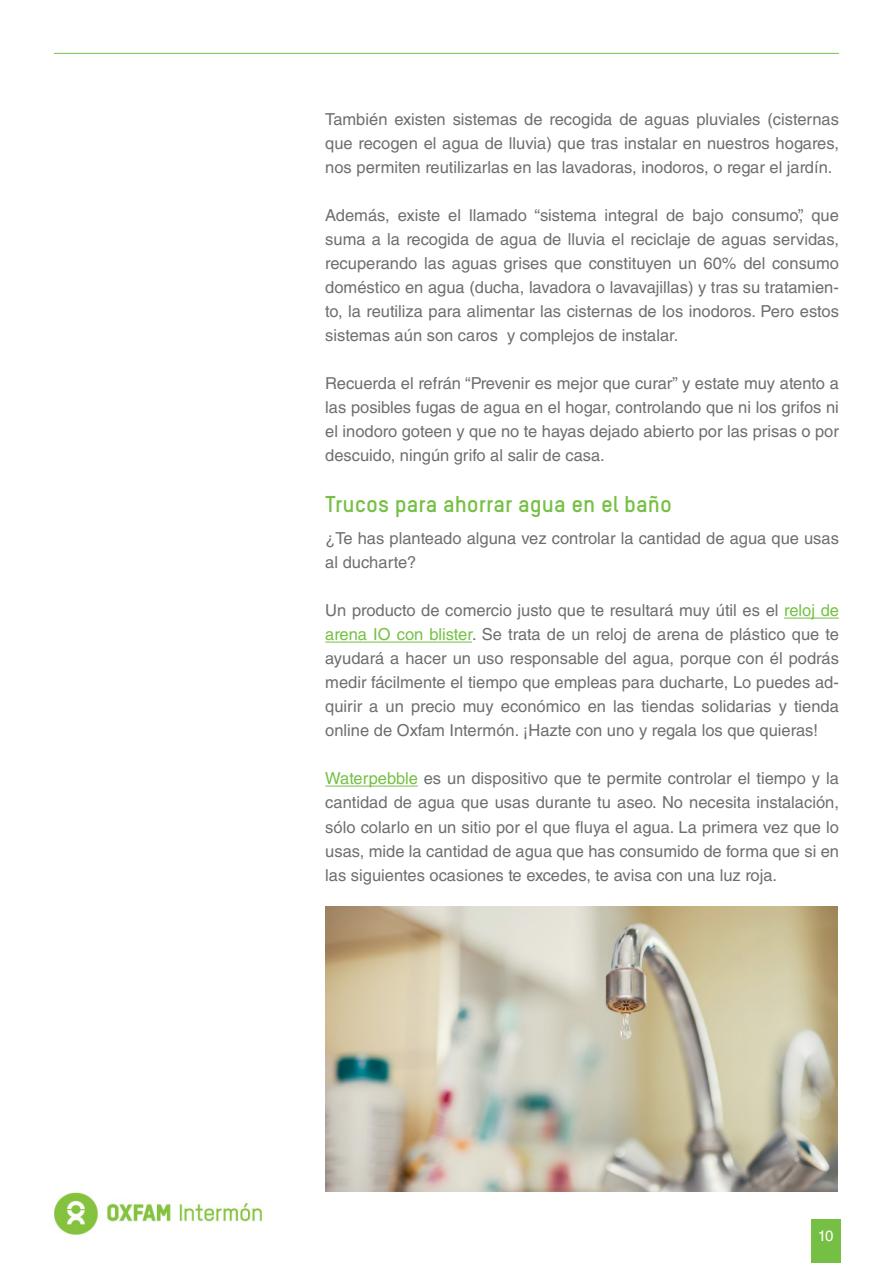
<style>
.page{position:relative;width:893px;height:1263px;background:#fff}
.page>*{position:absolute;margin:0;border:0;box-sizing:border-box;transform-origin:0 0}
.t1{font:700 22.5px "Oxfam TSTARPRO";color:#75c044}
.t2{font:16.5px/24px "Helvetica LT Std";color:#6d6e71;text-align:justify}
.t3{font:15px "Helvetica LT Std";color:#fff}
.s1{color:#75c044}
</style>
<div class="page">
<div style="left:811px;top:1220px;width:30px;height:43px;background:#75c044"></div>
<hr style="left:54px;top:53px;width:785px;height:1px;background:#75c044">
<img style="left:54px;top:1192px;width:208px;height:43px">
<hr style="left:784px;top:618px;width:55px;height:1px;background:#75c044">
<hr style="left:325px;top:642px;width:147px;height:1px;background:#75c044">
<hr style="left:325px;top:786px;width:93px;height:1px;background:#75c044">
<img style="left:325px;top:906px;width:513px;height:285px">
<p class="t2" style="left:325px;top:107px;width:515px">También existen sistemas de recogida de aguas pluviales (cisternas que recogen el agua de lluvia) que tras instalar en nuestros hogares, nos permiten reutilizarlas en las lavadoras, inodoros, o regar el jardín.</p>
<p class="t2" style="left:325px;top:203px;width:515px">Además, existe el llamado “sistema integral de bajo consumo”, que suma a la recogida de agua de lluvia el reciclaje de aguas servidas, recuperando las aguas grises que constituyen un 60% del consumo doméstico en agua (ducha, lavadora o lavavajillas) y tras su tratamien&shy;to, la reutiliza para alimentar las cisternas de los inodoros. Pero estos sistemas aún son caros y complejos de instalar.</p>
<p class="t2" style="left:325px;top:371px;width:515px">Recuerda el refrán “Prevenir es mejor que curar” y estate muy atento a las posibles fugas de agua en el hogar, controlando que ni los grifos ni el inodoro goteen y que no te hayas dejado abierto por las prisas o por descuido, ningún grifo al salir de casa.</p>
<h1 class="t1" style="left:325px;top:487px;width:348px">Trucos para ahorrar agua en el baño</h1>
<p class="t2" style="left:325px;top:527px;width:515px">¿Te has planteado alguna vez controlar la cantidad de agua que usas al ducharte?</p>
<p class="t2" style="left:325px;top:599px;width:515px">Un producto de comercio justo que te resultará muy útil es el <span class="s1">reloj de arena IO con blister</span>. Se trata de un reloj de arena de plástico que te ayudará a hacer un uso responsable del agua, porque con él podrás medir fácilmente el tiempo que empleas para ducharte, Lo puedes ad&shy;quirir a un precio muy económico en las tiendas solidarias y tienda online de Oxfam Intermón. ¡Hazte con uno y regala los que quieras!</p>
<p class="t2" style="left:325px;top:767px;width:515px"><span class="s1">Waterpebble</span> es un dispositivo que te permite controlar el tiempo y la cantidad de agua que usas durante tu aseo. No necesita instalación, sólo colarlo en un sitio por el que fluya el agua. La primera vez que lo usas, mide la cantidad de agua que has consumido de forma que si en las siguientes ocasiones te excedes, te avisa con una luz roja.</p>
<p class="t3" style="left:818px;top:1227px;width:17px">10</p>
</div>
